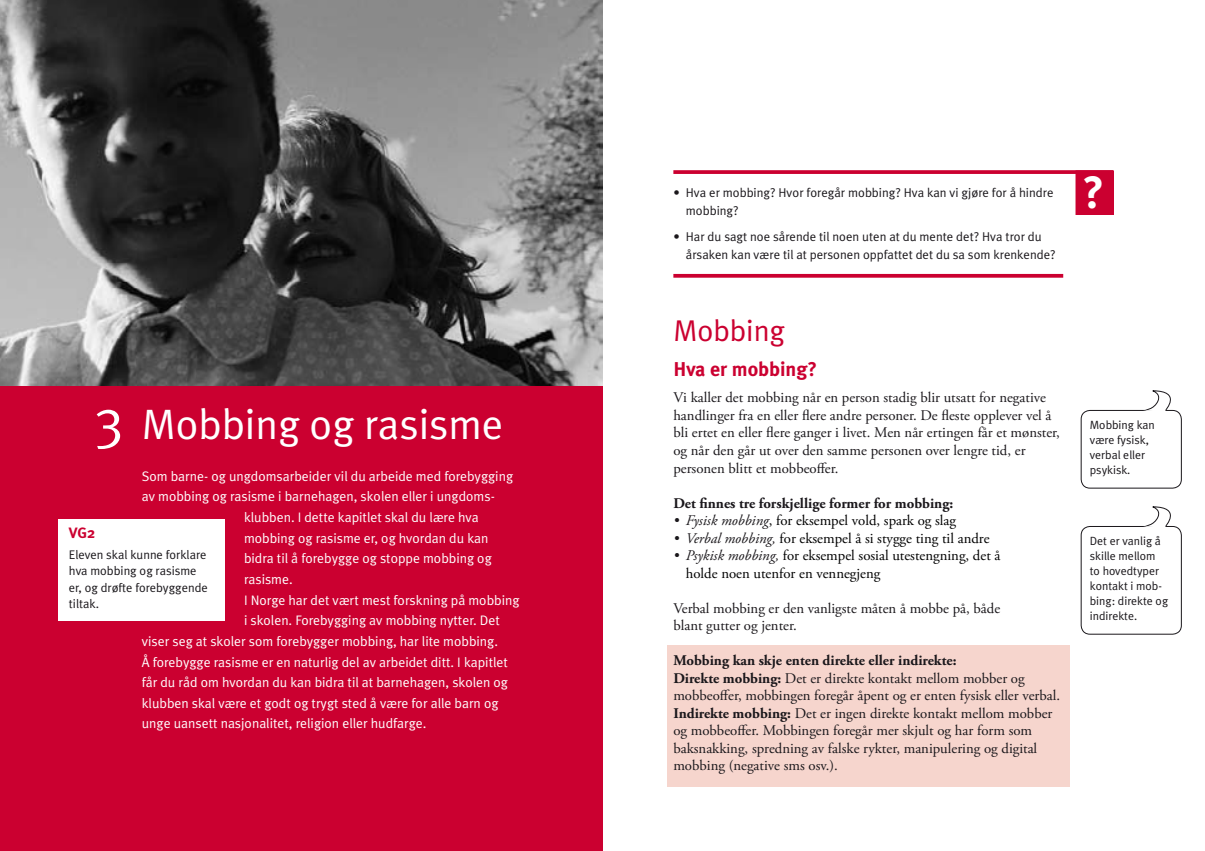
<style>
.page{position:relative;width:1205px;height:851px;background:#fff}
.page>*{position:absolute;margin:0;border:0;box-sizing:border-box;transform-origin:0 0}
.t1{font:56.38px "Meta Plus Normal";color:#fff}
.t2{font:700 45.38px "Meta Plus";color:#fff}
.t3{font:42.5px "Meta Plus Normal";color:#fff}
.t4{font:30px "Meta Plus Normal";color:#cb0030}
.t5{font:700 20px "Meta Plus";color:#cb0030}
.t6{font:700 15px "Meta Plus";color:#cb0030}
.t7{font:14.75px/17.5px "Adobe Garamond Pro";color:#1a171b}
.t8{font:14.75px/17.5px "Adobe Garamond Pro";color:#000}
.t9{font:italic 14.75px/17.5px "Adobe Garamond Pro";color:#1a171b;text-align:justify}
.t10{font:13.75px "Meta Plus Normal";color:#fff}
.t11{font:12.75px/17.5px "Meta Plus Normal";color:#1a171b}
.t12{font:12.5px/16.2px "Meta Plus Normal";color:#1a171b}
.t13{font:11.88px/15px "Meta Plus Normal";color:#1a171b}
.s1{font-weight:700;color:#1a171b}
.s2{font-style:italic;color:#1a171b}
.s3{font-weight:700}
</style>
<div class="page">
<div style="left:667px;top:645px;width:403px;height:142px;background:#f6d5cd"></div>
<div style="left:1076px;top:171px;width:37px;height:43px;background:#cb0030"></div>
<div style="left:1075px;top:170px;width:39px;height:45px;border:1px solid #cb0030"></div>
<svg style="left:673px;top:170px;width:440px;height:4px;background:#cd0e3b"></svg>
<svg style="left:673px;top:274px;width:390px;height:4px;background:#ce133f"></svg>
<img style="left:0;top:0;width:602px;height:386px">
<div style="left:0;top:386px;width:602px;height:464px;background:#cb0030"></div>
<div style="left:58px;top:519px;width:167px;height:101px;background:#fff"></div>
<div style="left:1081px;top:410px;width:100px;height:78px;border:1px solid #1a171b;border-radius:9px"></div>
<svg style="left:1141px;top:390px;width:38px;height:22px"></svg>
<div style="left:1081px;top:526px;width:100px;height:108px;border:1px solid #1a171b;border-radius:9px"></div>
<svg style="left:1141px;top:506px;width:38px;height:22px"></svg>
<h1 class="t1" style="left:94px;top:386px;width:32px">3</h1>
<h3 class="t3" style="left:142px;top:399px;width:363px">Mobbing og rasisme</h3>
<p class="t10" style="left:142px;top:468px;width:373px">Som barne- og ungdomsarbeider vil du arbeide med forebygging</p>
<p class="t10" style="left:142px;top:488px;width:354px">av mobbing og rasisme i barnehagen, skolen eller i ungdoms-</p>
<p class="t10" style="left:244px;top:509px;width:236px">klubben. I dette kapitlet skal du lære hva</p>
<p class="t10" style="left:244px;top:530px;width:246px">mobbing og rasisme er, og hvordan du kan</p>
<p class="t10" style="left:244px;top:550px;width:249px">bidra til å forebygge og stoppe mobbing og</p>
<p class="t10" style="left:244px;top:571px;width:50px">rasisme.</p>
<p class="t10" style="left:244px;top:592px;width:277px">I Norge har det vært mest forskning på mobbing</p>
<p class="t10" style="left:244px;top:612px;width:257px">i skolen. Forebygging av mobbing nytter. Det</p>
<p class="t10" style="left:142px;top:633px;width:358px">viser seg at skoler som forebygger mobbing, har lite mobbing.</p>
<p class="t10" style="left:142px;top:653px;width:368px">Å forebygge rasisme er en naturlig del av arbeidet ditt. I kapitlet</p>
<p class="t10" style="left:142px;top:674px;width:368px">får du råd om hvordan du kan bidra til at barnehagen, skolen og</p>
<p class="t10" style="left:142px;top:695px;width:358px">klubben skal være et godt og trygt sted å være for alle barn og</p>
<p class="t10" style="left:142px;top:715px;width:286px">unge uansett nasjonalitet, religion eller hudfarge.</p>
<p class="t6" style="left:69px;top:524px;width:28px">VG2</p>
<p class="t12" style="left:69px;top:546px;width:140px">Eleven skal kunne forklare hva mobbing og rasisme er, og drøfte forebyggende tiltak.</p>
<p class="t11" style="left:686px;top:184px;width:369px;text-indent:-12px">• Hva er mobbing? Hvor foregår mobbing? Hva kan vi gjøre for å hindre mobbing?</p>
<p class="t11" style="left:686px;top:228px;width:371px;text-indent:-12px">• Har du sagt noe sårende til noen uten at du mente det? Hva tror du årsaken kan være til at personen oppfattet det du sa som krenkende?</p>
<h3 class="t4" style="left:673px;top:313px;width:113px">Mobbing</h3>
<h3 class="t5" style="left:673px;top:357px;width:145px">Hva er mobbing?</h3>
<p class="t7" style="left:673px;top:389px;width:388px">Vi kaller det mobbing når en person stadig blir utsatt for negative handlinger fra en eller flere andre personer. De fleste opplever vel å bli ertet en eller flere ganger i livet. Men når ertingen får et mønster, og når den går ut over den samme personen over lengre tid, er personen blitt et mobbeoffer.</p>
<p class="t8" style="left:686px;top:494px;width:316px;text-indent:-12px"><span class="s1">Det finnes tre forskjellige former for mobbing:<br></span><span class="s2">Fysisk mobbing</span>, for eksempel vold, spark og slag<br><span class="s2">Verbal mobbing,</span> for eksempel å si stygge ting til andre <span class="s2">Psykisk mobbing,</span> for eksempel sosial utestengning, det å holde noen utenfor en vennegjeng</p>
<p class="t7" style="left:673px;top:599px;width:328px">Verbal mobbing er den vanligste måten å mobbe på, både blant gutter og jenter.</p>
<p class="t7" style="left:673px;top:652px;width:388px"><span class="s3">Mobbing kan skje enten direkte eller indirekte:<br>Direkte mobbing:</span> Det er direkte kontakt mellom mobber og mobbeoffer, mobbingen foregår åpent og er enten fysisk eller verbal.<br><span class="s3">Indirekte mobbing:</span> Det er ingen direkte kontakt mellom mobber og mobbeoffer. Mobbingen foregår mer skjult og har form som baksnakking, spredning av falske rykter, manipulering og digital mobbing (negative sms osv.).</p>
<p class="t9" style="left:673px;top:512px;width:7px">• • •</p>
<h2 class="t2" style="left:1082px;top:166px;width:24px">?</h2>
<p class="t13" style="left:1090px;top:417px;width:67px">Mobbing kan være fysisk, verbal eller psykisk.</p>
<p class="t13" style="left:1090px;top:533px;width:80px">Det er vanlig å skille mellom to hovedtyper kontakt i mob&shy;bing: direkte og indirekte.</p>
</div>
